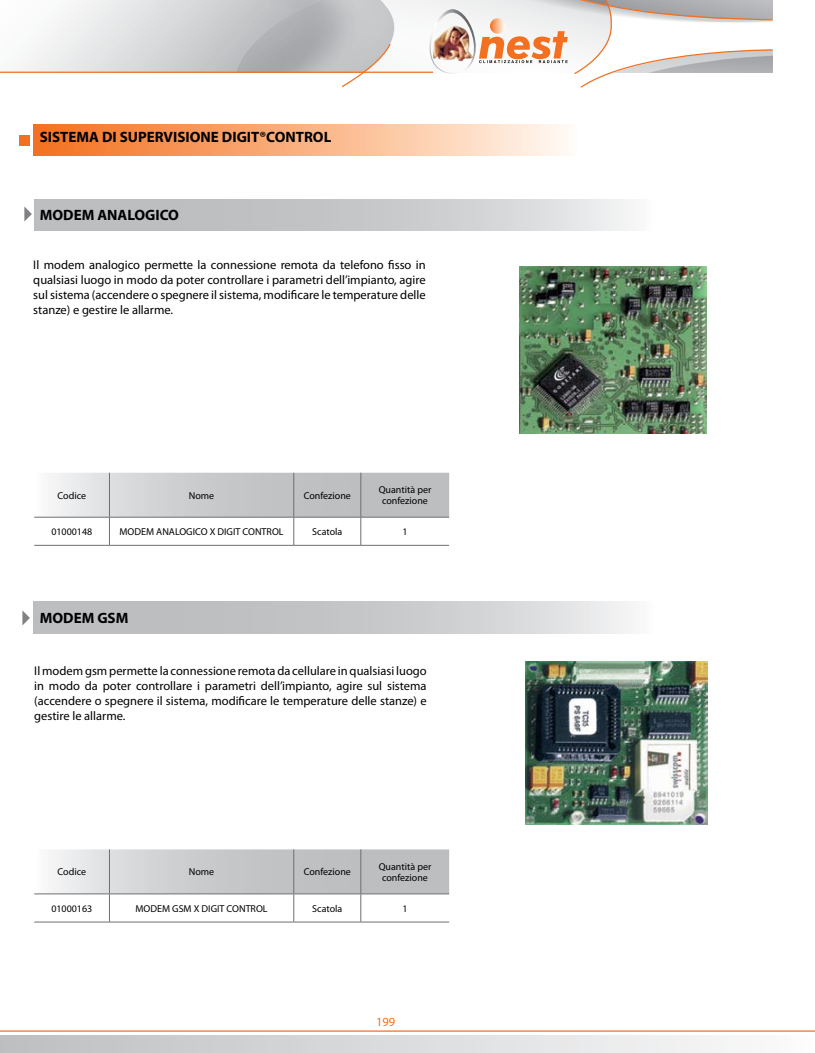
<style>
.page{position:relative;width:815px;height:1053px;background:#fff}
.page>*{position:absolute;margin:0;border:0;box-sizing:border-box;transform-origin:0 0}
.t1{font:700 15px "Myriad Pro";color:#000}
.t2{font:12.5px/15px "Myriad Pro";color:#000;text-align:justify}
.t3{font:12.5px "Myriad Pro";color:#f37021}
.t4{font:10px/11.2px "Myriad Pro";color:#000;text-align:center}
</style>
<div class="page">
<hr style="left:0;top:72px;width:433px;height:1px;background:#f37021">
<svg style="left:340px;top:42px;width:52px;height:45px"></svg>
<div style="left:0;top:1035px;width:815px;height:17px;background:linear-gradient(to right,#bcbec0,#fbfbfc)"></div>
<hr style="left:0;top:1030px;width:815px;height:1px;background:#f37021">
<svg style="left:427px;top:0;width:346px;height:88px"></svg>
<div style="left:34px;top:124px;width:547px;height:32px;background:linear-gradient(to right,#f46e1b,#fffaf3)"></div>
<div style="left:20px;top:135px;width:10px;height:10px;background:#f37021"></div>
<svg style="left:34px;top:199px;width:595px;height:32px;background:#c9cbcc"></svg>
<hr style="left:34px;top:545px;width:75px;height:1px;background:#6d6f71">
<hr style="left:109px;top:545px;width:185px;height:1px;background:#6d6f71">
<hr style="left:294px;top:545px;width:67px;height:1px;background:#6d6f71">
<svg style="left:34px;top:472px;width:415px;height:73px"></svg>
<hr style="left:361px;top:545px;width:88px;height:1px;background:#6d6f71">
<svg style="left:24px;top:206px;width:8px;height:15px"></svg>
<svg style="left:34px;top:601px;width:596px;height:32px;background:#c9cbcc"></svg>
<hr style="left:34px;top:921px;width:75px;height:1px;background:#6d6f71">
<hr style="left:109px;top:921px;width:185px;height:1px;background:#6d6f71">
<hr style="left:294px;top:921px;width:67px;height:1px;background:#6d6f71">
<svg style="left:34px;top:849px;width:415px;height:72px"></svg>
<hr style="left:361px;top:921px;width:88px;height:1px;background:#6d6f71">
<svg style="left:22px;top:610px;width:8px;height:15px"></svg>
<img style="left:520px;top:267px;width:186px;height:167px">
<img style="left:525px;top:661px;width:182px;height:163px">
<p class="t1" style="left:40px;top:128px;width:293px">SISTEMA DI SUPERVISIONE DIGIT®CONTROL</p>
<p class="t1" style="left:40px;top:205px;width:141px">MODEM ANALOGICO</p>
<p class="t2" style="left:33px;top:257px;width:394px">Il modem analogico permette la connessione remota da telefono fisso in qualsiasi luogo in modo da poter controllare i parametri dell’impianto, agire sul sistema (accendere o spegnere il sistema, modificare le temperature delle stanze) e gestire le allarme.</p>
<p class="t4" style="left:58px;top:489px;width:30px">Codice</p>
<p class="t4" style="left:189px;top:489px;width:27px">Nome</p>
<p class="t4" style="left:304px;top:489px;width:49px">Confezione</p>
<p class="t4" style="left:379px;top:484px;width:54px">Quantità per confezione</p>
<p class="t4" style="left:51px;top:526px;width:43px">01000148</p>
<p class="t4" style="left:120px;top:526px;width:166px">MODEM ANALOGICO X DIGIT CONTROL</p>
<p class="t4" style="left:312px;top:526px;width:32px">Scatola</p>
<p class="t4" style="left:402px;top:526px;width:7px">1</p>
<p class="t1" style="left:40px;top:607px;width:90px">MODEM GSM</p>
<p class="t2" style="left:34px;top:662px;width:394px">Il modem gsm permette la connessione remota da cellulare in qualsiasi luogo in modo da poter controllare i parametri dell’impianto, agire sul sistema (accendere o spegnere il sistema, modificare le temperature delle stanze) e gestire le allarme.</p>
<p class="t4" style="left:58px;top:866px;width:30px">Codice</p>
<p class="t4" style="left:189px;top:866px;width:27px">Nome</p>
<p class="t4" style="left:304px;top:866px;width:49px">Confezione</p>
<p class="t4" style="left:379px;top:860px;width:54px">Quantità per confezione</p>
<p class="t4" style="left:51px;top:902px;width:43px">01000163</p>
<p class="t4" style="left:136px;top:902px;width:134px">MODEM GSM X DIGIT CONTROL</p>
<p class="t4" style="left:312px;top:902px;width:32px">Scatola</p>
<p class="t4" style="left:402px;top:902px;width:7px">1</p>
<p class="t3" style="left:376px;top:1013px;width:21px">199</p>
</div>
